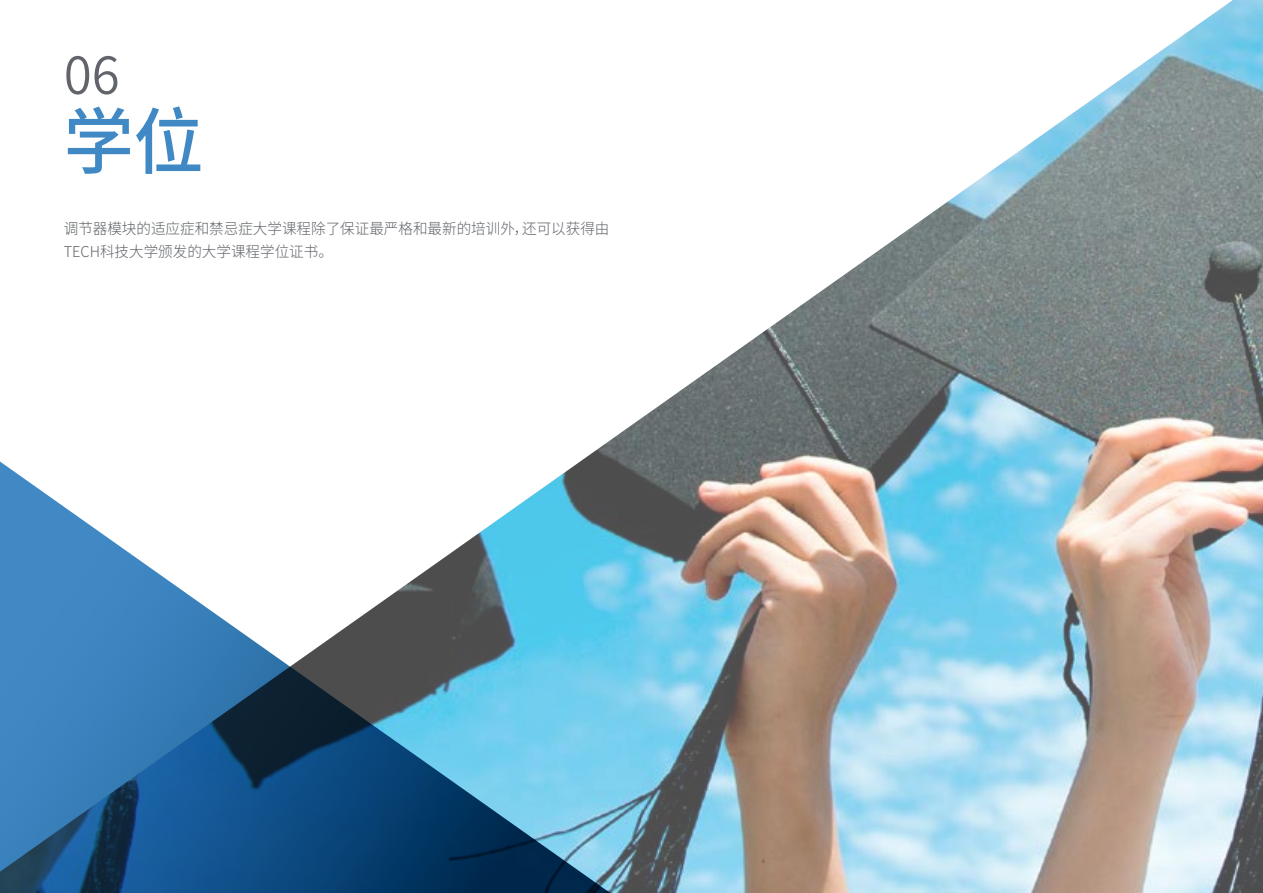
<style>
.page{position:relative;width:1263px;height:893px;background:#fff}
.page>*{position:absolute;margin:0;border:0;box-sizing:border-box;transform-origin:0 0}
.t1{font:500 72px "Source Han Sans CN";color:#4089c5}
.t2{font:52.5px "Source Han Sans CN";color:#61646a}
.t3{font:300 15px/22.5px "Source Han Sans CN";color:#61646a}
.s1{color:#5f6366}
</style>
<div class="page">
<img style="left:602px;top:0;width:661px;height:893px">
<svg style="left:0;top:446px;width:640px;height:447px"></svg>
<h2 class="t2" style="left:64px;top:45px;width:57px">06</h2>
<h1 class="t1" style="left:64px;top:101px;width:141px">学位</h1>
<p class="t3" style="left:64px;top:218px;width:547px"><span class="s1">调节器模块的适应症和禁忌症</span>大学课程除了保证最严格和最新的培训外，还可以获得由<br>TECH科技大学颁发的大学课程学位证书。</p>
</div>
